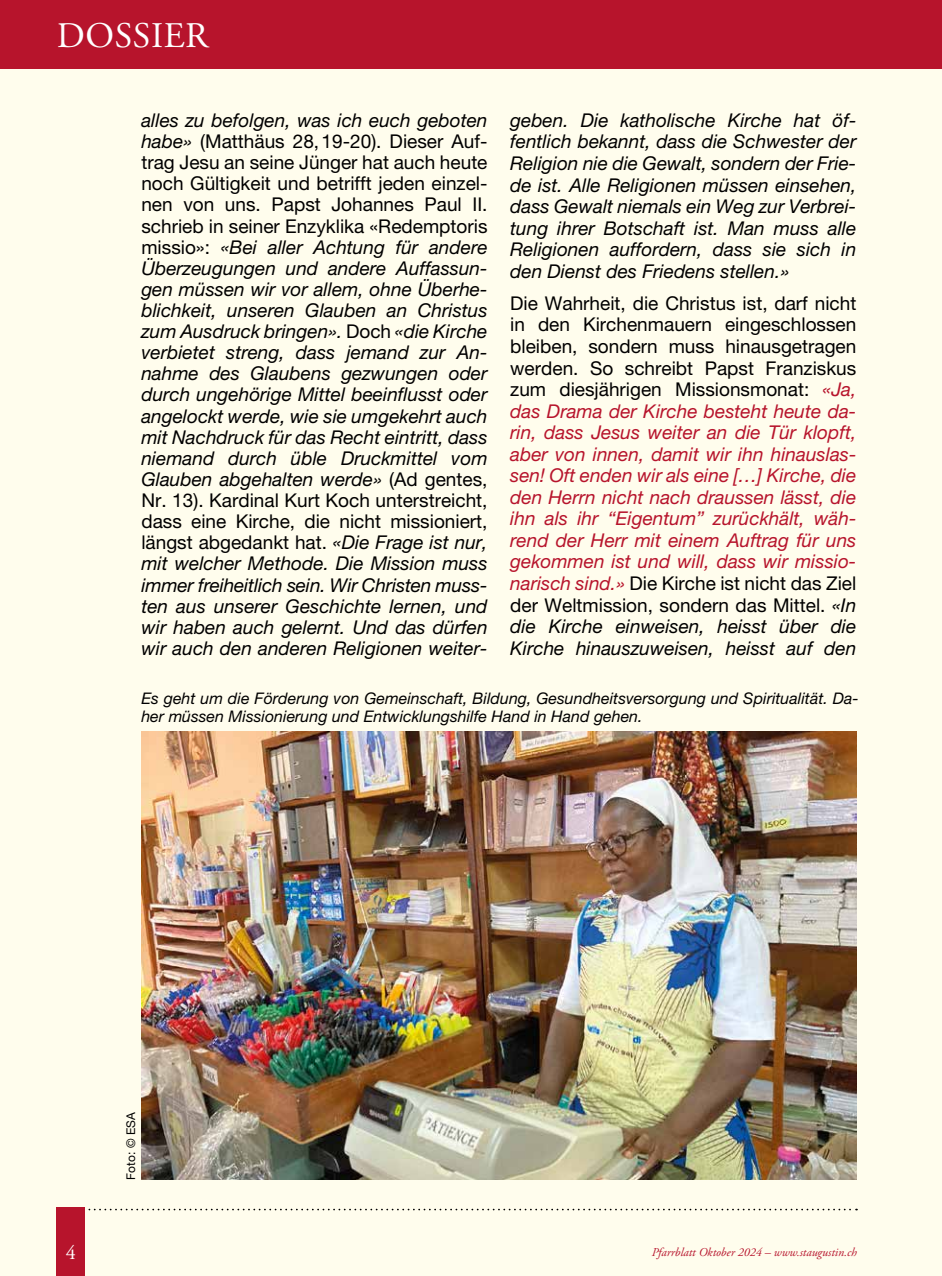
<style>
.page{position:relative;width:942px;height:1276px;background:#fff}
.page>*{position:absolute;margin:0;border:0;box-sizing:border-box;transform-origin:0 0}
.t1{font:36px "Adobe Garamond Pro";letter-spacing:.015em;color:#fff}
.t2{font:20px "Adobe Garamond Pro";color:#fff}
.t3{font:italic 19px/21.2px "Helvetica Neue LT Pro";color:#000;text-align:justify}
.t4{font:italic 19px/21.6px "Helvetica Neue LT Pro";color:#b7142c;text-align:justify}
.t5{font:italic 16px/18px "Helvetica Neue LT Pro";color:#000}
.t6{font:italic 12px "Adobe Garamond Pro";color:#b7142c}
.t7{font:12px "Helvetica Neue LT Pro";color:#000}
.s1{font-style:normal}
.s2{font-style:normal;color:#000}
.s3{color:#000}
</style>
<div class="page">
<div style="left:0;top:0;width:941px;height:1276px;background:#fffded"></div>
<svg style="left:88px;top:1208px;width:770px;height:2px"></svg>
<div style="left:57px;top:1208px;width:28px;height:68px;background:#b7142c"></div>
<div style="left:0;top:0;width:941px;height:68px;background:#b7142c"></div>
<img style="left:141px;top:731px;width:715px;height:448px">
<h1 class="t1" style="left:57px;top:14px;width:153px">DOSSIER</h1>
<p class="t3" style="left:141px;top:109px;width:347px">alles zu befolgen, was ich euch geboten habe» <span class="s1">(Matthäus 28,19-20). Dieser Auf&shy;trag Jesu an seine Jünger hat auch heute noch Gültigkeit und betrifft jeden einzel&shy;nen von uns. Papst Johannes Paul II. schrieb in seiner Enzyklika «Redemptoris missio»:</span> «Bei aller Achtung für andere Überzeugungen und andere Auffassun&shy;gen müssen wir vor allem, ohne Überhe&shy;blichkeit, unseren Glauben an Christus zum Ausdruck bringen». <span class="s1">Doch</span> «die Kirche verbietet streng, dass jemand zur An&shy;nahme des Glaubens gezwungen oder durch ungehörige Mittel beeinflusst oder angelockt werde, wie sie umgekehrt auch mit Nachdruck für das Recht eintritt, dass niemand durch üble Druckmittel vom Glauben abgehalten werde» <span class="s1">(Ad gentes, Nr. 13). Kardinal Kurt Koch unterstreicht, dass eine Kirche, die nicht missioniert, längst abgedankt hat.</span> «Die Frage ist nur, mit welcher Methode. Die Mission muss immer freiheitlich sein. Wir Christen muss&shy;ten aus unserer Ge schichte lernen, und wir haben auch gelernt. Und das dürfen wir auch den anderen Religionen weiter-</p>
<p class="t3" style="left:510px;top:109px;width:347px">geben. Die k atho li sche Kirche hat öf&shy;fentlich bekannt, dass die Schwester der Religion nie die Ge walt, sondern der Frie&shy;de ist. Alle Religionen müssen einsehen, dass Gewalt niemals ein Weg zur Verbrei&shy;tung ihrer Bo t schaft ist. Man muss alle Religionen auffordern, dass sie sich in den Dienst des Friedens stellen.»</p>
<p class="t4" style="left:510px;top:292px;width:347px"><span class="s2">Die Wahrheit, die Christus ist, darf nicht in den Kirchenmauern eingeschlossen bleiben, sondern muss hinausgetragen werden. So schreibt Papst Franziskus zum diesjährigen Missionsmonat:</span> «Ja, das Drama der Kirche besteht heute da&shy;rin, dass Jesus weiter an die Tür klopft, aber von innen, damit wir ihn hinauslas&shy;sen! Oft enden wir als eine […] Kirche, die den Herrn nicht nach draussen lässt, die ihn als ihr “Eigentum” zurückhält, wäh&shy;rend der Herr mit einem Auftrag für uns gekommen ist und will, dass wir missio&shy;narisch sind.» <span class="s2">Die Kirche ist nicht das Ziel der Weltmission, sondern das Mittel.</span> <span class="s3">«In die Kirche einweisen, heisst über die Kirche hinauszuweisen, heisst auf den</span></p>
<p class="t5" style="left:141px;top:689px;width:718px">Es geht um die Förderung von Gemeinschaft, Bildung, Gesundheitsversorgung und Spiritualität. Da&shy;her müssen Missionierung und Ent wicklungshilfe Hand in Hand gehen.</p>
<p class="t7" style="left:124px;top:1179px;width:69px;rotate:-90deg">Foto: © ESA</p>
<p class="t2" style="left:66px;top:1240px;width:11px">4</p>
<p class="t2" style="left:66px;top:1240px;width:11px">#</p>
<p class="t6" style="left:755px;top:1245px;width:7px">1</p>
<p class="t6" style="left:651px;top:1245px;width:206px">Pfarrblatt Oktober 2024 – www.staugustin.ch</p>
</div>
